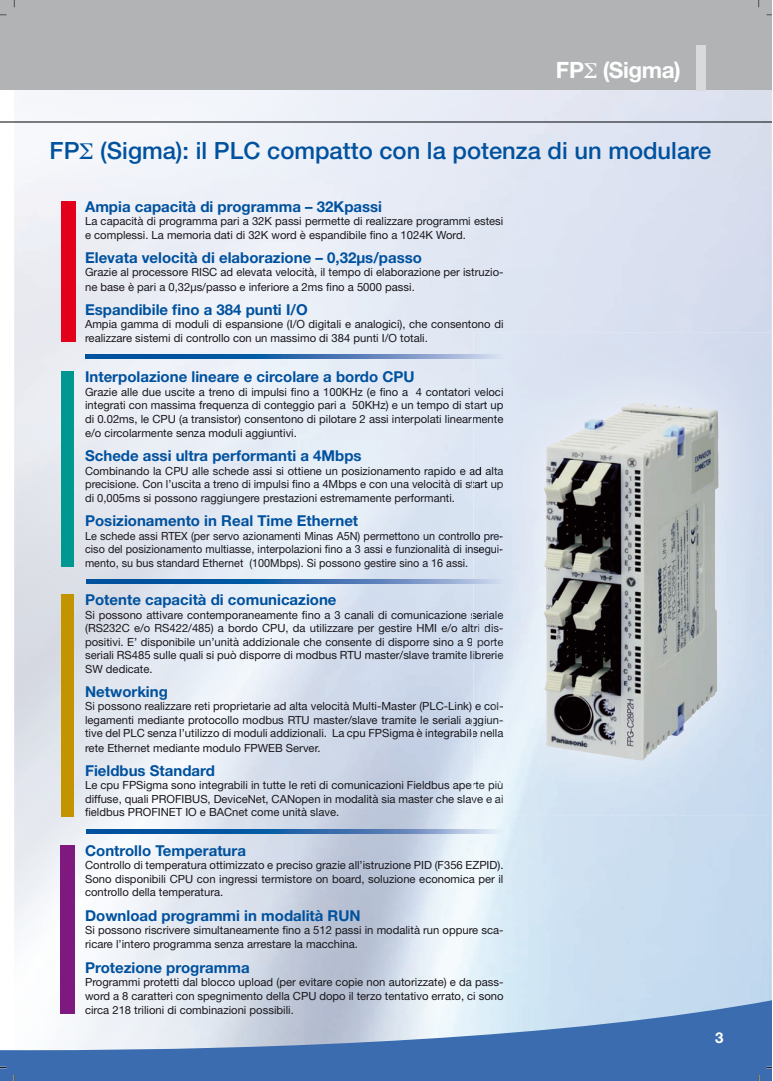
<style>
.page{position:relative;width:773px;height:1081px;background:#fff}
.page>*{position:absolute;margin:0;border:0;box-sizing:border-box;transform-origin:0 0}
.t1{font:500 23.75px "Helvetica Neue LT Std";color:#00519e}
.t2{font:700 22.5px "Helvetica Neue LT Std";letter-spacing:-.02em;color:#fff}
.t3{font:700 15px "Helvetica Neue LT Std";color:#00519e}
.t4{font:700 15px "Helvetica Neue LT Std";color:#fff}
.t5{font:11.25px/13.5px "Helvetica Neue LT Std";color:#1a171c;text-align:justify}
.t6{font:11.25px/13.5px "Helvetica Neue LT Std";color:#1a171c;text-align:justify;scale:.96 1}
.s1{color:#14141b}
.s2{color:#14131b}
.s3{color:#16161e}
.s4{color:#13131b}
.s5{color:#202128}
.s6{color:#17181f}
.s7{color:#23242b}
.s8{color:#13121b}
.s9{color:#1f2028}
.s10{color:#22232a}
.s11{color:#12121b}
.s12{color:#16171f}
.s13{color:#1a1b23}
.s14{color:#21232a}
.s15{color:#11121b}
.s16{color:#171820}
.s17{color:#1d1e26}
.s18{color:#11111b}
.s19{color:#14151e}
.s20{color:#1d1f26}
.s21{color:#22232b}
.s22{color:#15151e}
.s23{color:#191a22}
.s24{color:#15161e}
.s25{color:#1b1c24}
.s26{color:#12131b}
.s27{color:#1c1d24}
.s28{color:#13131c}
.s29{color:#181920}
.s30{color:#1d1e24}
.s31{color:#15161c}
.s32{color:#17191f}
.s33{color:#18191f}
.s34{color:#16161c}
</style>
<div class="page">
<img style="left:14px;top:810px;width:757px;height:187px">
<img style="left:237px;top:495px;width:236px;height:315px">
<img style="left:237px;top:180px;width:268px;height:315px">
<img style="left:14px;top:179px;width:223px;height:631px">
<img style="left:86px;top:387px;width:387px;height:11px">
<div style="left:86px;top:401px;width:387px;height:10px;background:#e9eef6"></div>
<div style="left:85px;top:414px;width:388px;height:11px;background:#e7ecf6"></div>
<img style="left:86px;top:466px;width:387px;height:11px">
<img style="left:86px;top:480px;width:387px;height:11px">
<img style="left:86px;top:531px;width:387px;height:11px">
<img style="left:85px;top:545px;width:388px;height:10px">
<img style="left:85px;top:610px;width:388px;height:11px">
<img style="left:86px;top:624px;width:387px;height:10px">
<img style="left:86px;top:637px;width:387px;height:11px">
<img style="left:85px;top:651px;width:388px;height:10px">
<img style="left:85px;top:702px;width:388px;height:10px">
<img style="left:86px;top:715px;width:387px;height:12px">
<img style="left:85px;top:729px;width:388px;height:11px">
<img style="left:86px;top:781px;width:387px;height:11px">
<img style="left:85px;top:795px;width:388px;height:10px">
<div style="left:0;top:1px;width:771px;height:89px;background:#b1b3b4"></div>
<svg style="left:0;top:997px;width:771px;height:84px;background:#84a3cc"></svg>
<div style="left:695px;top:45px;width:10px;height:45px;background:#d9dadb"></div>
<svg style="left:0;top:121px;width:14px;height:2px"></svg>
<hr style="left:14px;top:121px;width:757px;height:2px;background:#73767d">
<img style="left:85px;top:355px;width:388px;height:4px">
<img style="left:544px;top:406px;width:173px;height:354px">
<img style="left:86px;top:580px;width:418px;height:3px">
<img style="left:86px;top:830px;width:418px;height:3px">
<div style="left:61px;top:201px;width:14px;height:140px;background:#e2001a"></div>
<div style="left:61px;top:371px;width:12px;height:195px;background:#009790"></div>
<div style="left:61px;top:594px;width:12px;height:222px;background:#c49300"></div>
<div style="left:60px;top:845px;width:14px;height:168px;background:#80197f"></div>
<svg style="left:0;top:14px;width:7px;height:2px"></svg>
<svg style="left:0;top:1066px;width:7px;height:2px"></svg>
<svg style="left:13px;top:1px;width:2px;height:6px"></svg>
<svg style="left:13px;top:1075px;width:2px;height:6px"></svg>
<svg style="left:757px;top:1075px;width:2px;height:6px"></svg>
<h2 class="t2" style="left:555px;top:62px;width:127px">FP (Sigma)</h2>
<h1 class="t1" style="left:50px;top:142px;width:663px">FP (Sigma): il PLC compatto con la potenza di un modulare</h1>
<h3 class="t3" style="left:85px;top:201px;width:298px">Ampia capacità di programma – 32Kpassi</h3>
<p class="t5" style="left:85px;top:215px;width:420px">La capacità di programma pari a 32K passi permette di realizzare programmi estesi e complessi. La memoria dati di 32K word è espandibile fino a 1024K Word.</p>
<h3 class="t3" style="left:85px;top:252px;width:338px">Elevata velocità di elaborazione – 0,32μs/passo</h3>
<p class="t5" style="left:85px;top:266px;width:420px;line-height:14.2px">Grazie al processore RISC ad elevata velocità, il tempo di elaborazione per istruzio&shy;ne base è pari a 0,32μs/passo e inferiore a 2ms fino a 5000 passi.</p>
<h3 class="t3" style="left:85px;top:304px;width:224px">Espandibile fino a 384 punti I/O</h3>
<p class="t5" style="left:85px;top:319px;width:420px">Ampia gamma di moduli di espansione (I/O digitali e analogici), che consentono di realizzare sistemi di controllo con un massimo di 384 punti I/O totali.</p>
<h3 class="t3" style="left:85px;top:371px;width:331px">Interpolazione lineare e circolare a bordo CPU</h3>
<p class="t5" style="left:85px;top:386px;width:420px">Grazie alle due uscite a treno di impulsi fino a 100KHz (e fino a 4 contatori <span class="s1">v</span><span class="s2">eloci </span>integrati con massima frequenza di conteggio pari a 50KHz) e un tempo di s<span class="s1">t</span><span class="s2">art</span> <span class="s3">up </span>di 0.02ms, le CPU (a transistor) consentono di pilotare 2 assi interpolati linear<span class="s2">me</span><span class="s3">nte </span>e/o circolarmente senza moduli aggiuntivi.</p>
<h3 class="t3" style="left:85px;top:450px;width:278px">Schede assi ultra performanti a 4Mbps</h3>
<p class="t5" style="left:85px;top:465px;width:420px">Combinando la CPU alle schede assi si ottiene un posizionamento rapido e <span class="s2">a</span><span class="s4">d</span> <span class="s3">al</span><span class="s5">ta </span>precisione. Con l’uscita a treno di impulsi fino a 4Mbps e con una velocità di s<span class="s4">ta</span><span class="s3">rt</span> <span class="s6">u</span><span class="s7">p </span>di 0,005ms si possono raggiungere prestazioni estremamente performanti.</p>
<h3 class="t3" style="left:85px;top:515px;width:274px">Posizionamento in Real Time Ethernet</h3>
<p class="t6" style="left:85px;top:530px;width:437px">Le schede assi RTEX (per servo azionamenti Minas A5N) permettono un control<span class="s4">l</span><span class="s8">o</span> <span class="s3">pr</span><span class="s9">e&shy;</span>ciso del posizionamento multiasse, interpolazioni fino a 3 assi e funzionalità di in<span class="s8">se</span><span class="s3">gu</span><span class="s10">i&shy;</span>mento, su bus standard Ethernet (100Mbps). Si possono gestire sino a 16 assi.</p>
<h3 class="t3" style="left:85px;top:594px;width:253px">Potente capacità di comunicazione</h3>
<p class="t5" style="left:85px;top:609px;width:420px">Si possono attivare contemporaneamente fino a 3 canali di comunicazione <span class="s11">se</span><span class="s12">ri</span><span class="s13">al</span><span class="s14">e </span>(RS232C e/o RS422/485) a bordo CPU, da utilizzare per gestire HMI e/o al<span class="s15">tri</span> <span class="s16">di</span><span class="s17">s&shy;</span>positivi. E’ disponibile un’unità addizionale che consente di disporre sino a 9 <span class="s18">p</span><span class="s19">o</span><span class="s20">rt</span><span class="s21">e </span>seriali RS485 sulle quali si può disporre di modbus RTU master/slave tramite l<span class="s18">ib</span><span class="s22">re</span><span class="s23">ri</span><span class="s21">e </span>SW dedicate.</p>
<h3 class="t3" style="left:85px;top:686px;width:84px">Networking</h3>
<p class="t5" style="left:85px;top:701px;width:420px">Si possono realizzare reti proprietarie ad alta velocità Multi-Master (PLC-Link) <span class="s11">e</span> <span class="s24">c</span><span class="s25">ol&shy;</span>legamenti mediante protocollo modbus RTU master/slave tramite le seriali a<span class="s26">gg</span><span class="s16">iu</span><span class="s27">n&shy;</span>tive del PLC senza l’utilizzo di moduli addizionali. La cpu FPSigma è integrabil<span class="s26">e</span> <span class="s28">n</span><span class="s12">e</span><span class="s29">l</span><span class="s30">la </span>rete Ethernet mediante modulo FPWEB Server.</p>
<h3 class="t3" style="left:85px;top:765px;width:131px">Fieldbus Standard</h3>
<p class="t5" style="left:85px;top:780px;width:420px">Le cpu FPSigma sono integrabili in tutte le reti di comunicazioni Fieldbus ape<span class="s31">rte</span> <span class="s32">pi</span><span class="s33">ù </span>diffuse, quali PROFIBUS, DeviceNet, CANopen in modalità sia master che sla<span class="s34">ve</span> <span class="s31">e</span> <span class="s34">a</span><span class="s33">i </span>fieldbus PROFINET IO e BACnet come unità slave.</p>
<h3 class="t3" style="left:85px;top:845px;width:162px">Controllo Temperatura</h3>
<p class="t5" style="left:85px;top:859px;width:420px">Controllo di temperatura ottimizzato e preciso grazie all’istruzione PID (F356 EZPID).<br>Sono disponibili CPU con ingressi termistore on board, soluzione economica per il controllo della temperatura.</p>
<h3 class="t3" style="left:85px;top:910px;width:277px">Download programmi in modalità RUN</h3>
<p class="t5" style="left:85px;top:924px;width:420px;line-height:14.2px">Si possono riscrivere simultaneamente fino a 512 passi in modalità run oppure sca&shy;ricare l’intero programma senza arrestare la macchina.</p>
<h3 class="t3" style="left:85px;top:962px;width:166px">Protezione programma</h3>
<p class="t5" style="left:85px;top:976px;width:420px;line-height:13.9px">Programmi protetti dal blocco upload (per evitare copie non autorizzate) e da pass&shy;word a 8 caratteri con spegnimento della CPU dopo il terzo tentativo errato, ci sono circa 218 trilioni di combinazioni possibili.</p>
<h3 class="t4" style="left:714px;top:1032px;width:10px">3</h3>
</div>
